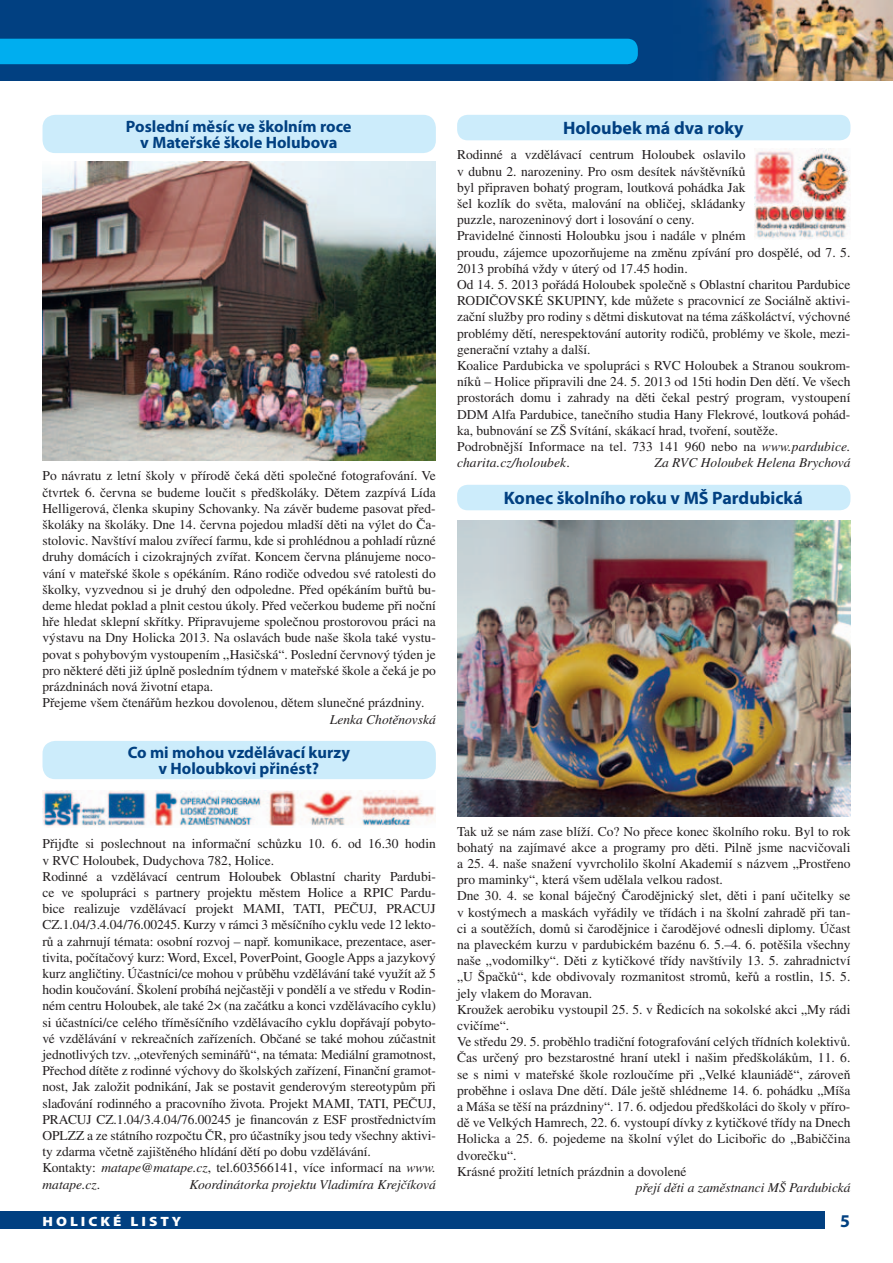
<style>
.page{position:relative;width:893px;height:1263px;background:#fff}
.page>*{position:absolute;margin:0;border:0;box-sizing:border-box;transform-origin:0 0}
.t1{font:700 18px "Myriad Pro";color:#014081}
.t2{font:700 16.5px/16.5px "Myriad Pro";color:#014081;text-align:center}
.t3{font:13.5px/16.2px "Times CE";color:#231f20}
.t4{font:italic 13.5px "Times CE";color:#231f20}
.t5{font:900 13.5px "Myriad Pro";letter-spacing:.2em;color:#fff;scale:1.11 1}
.s1{font-style:italic}
</style>
<div class="page">
<div style="left:0;top:1212px;width:825px;height:17px;background:#014081"></div>
<div style="left:0;top:0;width:893px;height:81px;background:#014081"></div>
<div style="left:0;top:39px;width:638px;height:25px;background:#00aeef"></div>
<img style="left:43px;top:162px;width:393px;height:298px">
<img style="left:457px;top:520px;width:393px;height:296px">
<div style="left:457px;top:485px;width:393px;height:25px;background:#ccecfb;border-radius:10px"></div>
<div style="left:457px;top:115px;width:393px;height:25px;background:#ccecfb;border-radius:10px"></div>
<div style="left:43px;top:115px;width:393px;height:38px;background:#ccecfb;border-radius:13px"></div>
<div style="left:43px;top:741px;width:393px;height:38px;background:#ccecfb;border-radius:13px"></div>
<img style="left:755px;top:149px;width:95px;height:90px">
<img style="left:43px;top:790px;width:393px;height:36px">
<img style="left:704px;top:0;width:189px;height:81px">
<p class="t2" style="left:126px;top:118px;width:227px">Poslední měsíc ve školním roce</p>
<h1 class="t1" style="left:563px;top:117px;width:182px">Holoubek má dva roky</h1>
<p class="t2" style="left:140px;top:134px;width:199px">v Mateřské škole Holubova</p>
<p class="t3" style="left:457px;top:147px;width:395px">Rodinné a vzdělávací centrum Holoubek oslavilo<br>v dubnu 2. narozeniny. Pro osm desítek návštěvníků<br>byl připraven bohatý program, loutková pohádka Jak<br>šel kozlík do světa, malování na obličej, skládanky<br>puzzle, narozeninový dort i losování o ceny.<br>Pravidelné činnosti Holoubku jsou i nadále v plném<br>proudu, zájemce upozorňujeme na změnu zpívání pro dospělé, od 7. 5.<br>2013 probíhá vždy v úterý od 17.45 hodin.<br>Od 14. 5. 2013 pořádá Holoubek společně s Oblastní charitou Pardubice RODIČOVSKÉ SKUPINY, kde můžete s pracovnicí ze Sociálně aktivi&shy;zační služby pro rodiny s dětmi diskutovat na téma záškoláctví, výchovné problémy dětí, nerespektování autority rodičů, problémy ve škole, mezi&shy;generační vztahy a další.<br>Koalice Pardubicka ve spolupráci s RVC Holoubek a Stranou soukrom&shy;níků – Holice připravili dne 24. 5. 2013 od 15ti hodin Den dětí. Ve všech prostorách domu i zahrady na děti čekal pestrý program, vystoupení DDM Alfa Pardubice, tanečního studia Hany Flekrové, loutková pohád&shy;ka, bubnování se ZŠ Svítání, skákací hrad, tvoření, soutěže.<br>Podrobnější Informace na tel. 733 141 960 nebo na <span class="s1">www.pardubice. charita.cz/holoubek</span>.</p>
<p class="t4" style="left:655px;top:455px;width:197px">Za RVC Holoubek Helena Brychová</p>
<p class="t3" style="left:43px;top:468px;width:395px">Po návratu z letní školy v přírodě čeká děti společné fotografování. Ve čtvrtek 6. června se budeme loučit s předškoláky. Dětem zazpívá Lída Helligerová, členka skupiny Schovanky. Na závěr budeme pasovat před&shy;školáky na školáky. Dne 14. června pojedou mladší děti na výlet do Ča&shy;stolovic. Navštíví malou zvířecí farmu, kde si prohlédnou a pohladí různé druhy domácích i cizokrajných zvířat. Koncem června plánujeme noco&shy;vání v mateřské škole s opékáním. Ráno rodiče odvedou své ratolesti do školky, vyzvednou si je druhý den odpoledne. Před opékáním buřtů bu&shy;deme hledat poklad a plnit cestou úkoly. Před večerkou budeme při noční hře hledat sklepní skřítky. Připravujeme společnou prostorovou práci na výstavu na Dny Holicka 2013. Na oslavách bude naše škola také vystu&shy;povat s pohybovým vystoupením ,,Hasičská“. Poslední červnový týden je pro některé děti již úplně posledním týdnem v mateřské škole a čeká je po prázdninách nová životní etapa.<br>Přejeme všem čtenářům hezkou dovolenou, dětem slunečné prázdniny.</p>
<p class="t4" style="left:330px;top:711px;width:107px">Lenka Chotěnovská</p>
<h1 class="t1" style="left:504px;top:486px;width:301px">Konec školního roku v MŠ Pardubická</h1>
<p class="t2" style="left:128px;top:744px;width:224px">Co mi mohou vzdělávací kurzy v Holoubkovi přinést?</p>
<p class="t3" style="left:43px;top:835px;width:395px">Přijďte si poslechnout na informační schůzku 10. 6. od 16.30 hodin v RVC Holoubek, Dudychova 782, Holice.<br>Rodinné a vzdělávací centrum Holoubek Oblastní charity Pardubi&shy;ce ve spolupráci s partnery projektu městem Holice a RPIC Pardu&shy;bice realizuje vzdělávací projekt MAMI, TATI, PEČUJ, PRACUJ CZ.1.04/3.4.04/76.00245. Kurzy v rámci 3 měsíčního cyklu vede 12 lekto&shy;rů a zahrnují témata: osobní rozvoj – např. komunikace, prezentace, aser&shy;tivita, počítačový kurz: Word, Excel, PoverPoint, Google Apps a jazykový kurz angličtiny. Účastníci/ce mohou v průběhu vzdělávání také využít až 5 hodin koučování. Školení probíhá nejčastěji v pondělí a ve středu v Rodin&shy;ném centru Holoubek, ale také 2× (na začátku a konci vzdělávacího cyklu) si účastníci/ce celého tříměsíčního vzdělávacího cyklu dopřávají pobyto&shy;vé vzdělávání v rekreačních zařízeních. Občané se také mohou zúčastnit jednotlivých tzv. „otevřených seminářů“, na témata: Mediální gramotnost, Přechod dítěte z rodinné výchovy do školských zařízení, Finanční gramot&shy;nost, Jak založit podnikání, Jak se postavit genderovým stereotypům při slaďování rodinného a pracovního života. Projekt MAMI, TATI, PEČUJ, PRACUJ CZ.1.04/3.4.04/76.00245 je financován z ESF prostřednictvím OPLZZ a ze státního rozpočtu ČR, pro účastníky jsou tedy všechny aktivi&shy;ty zdarma včetně zajištěného hlídání dětí po dobu vzdělávání.<br>Kontakty: <span class="s1">matape@matape.cz</span>, tel.603566141, více informací na <span class="s1">www. matape.cz</span>.</p>
<p class="t4" style="left:190px;top:1176px;width:248px">Koordinátorka projektu Vladimíra Krejčíková</p>
<p class="t3" style="left:457px;top:823px;width:395px">Tak už se nám zase blíží. Co? No přece konec školního roku. Byl to rok bohatý na zajímavé akce a programy pro děti. Pilně jsme nacvičovali a 25. 4. naše snažení vyvrcholilo školní Akademií s názvem „Prostřeno pro maminky“, která všem udělala velkou radost.<br>Dne 30. 4. se konal báječný Čarodějnický slet, děti i paní učitelky se v kostýmech a maskách vyřádily ve třídách i na školní zahradě při tan&shy;ci a soutěžích, domů si čarodějnice i čarodějové odnesli diplomy. Účast na plaveckém kurzu v pardubickém bazénu 6. 5.–4. 6. potěšila všechny naše „vodomilky“. Děti z kytičkové třídy navštívily 13. 5. zahradnictví „U Špačků“, kde obdivovaly rozmanitost stromů, keřů a rostlin, 15. 5. jely vlakem do Moravan.<br>Kroužek aerobiku vystoupil 25. 5. v Ředicích na sokolské akci „My rádi cvičíme“.<br>Ve středu 29. 5. proběhlo tradiční fotografování celých třídních kolektivů.<br>Čas určený pro bezstarostné hraní utekl i našim předškolákům, 11. 6. se s nimi v mateřské škole rozloučíme při „Velké klauniádě“, zároveň proběhne i oslava Dne dětí. Dále ještě shlédneme 14. 6. pohádku „Míša a Máša se těší na prázdniny“. 17. 6. odjedou předškoláci do školy v příro&shy;dě ve Velkých Hamrech, 22. 6. vystoupí dívky z kytičkové třídy na Dnech Holicka a 25. 6. pojedeme na školní výlet do Licibořic do „Babiččina dvorečku“.<br>Krásné prožití letních prázdnin a dovolené</p>
<p class="t4" style="left:636px;top:1179px;width:216px">přejí děti a zaměstnanci MŠ Pardubická</p>
<p class="t5" style="left:43px;top:1212px;width:127px">HOLICKÉ LISTY</p>
<h1 class="t1" style="left:840px;top:1209px;width:11px">5</h1>
</div>
